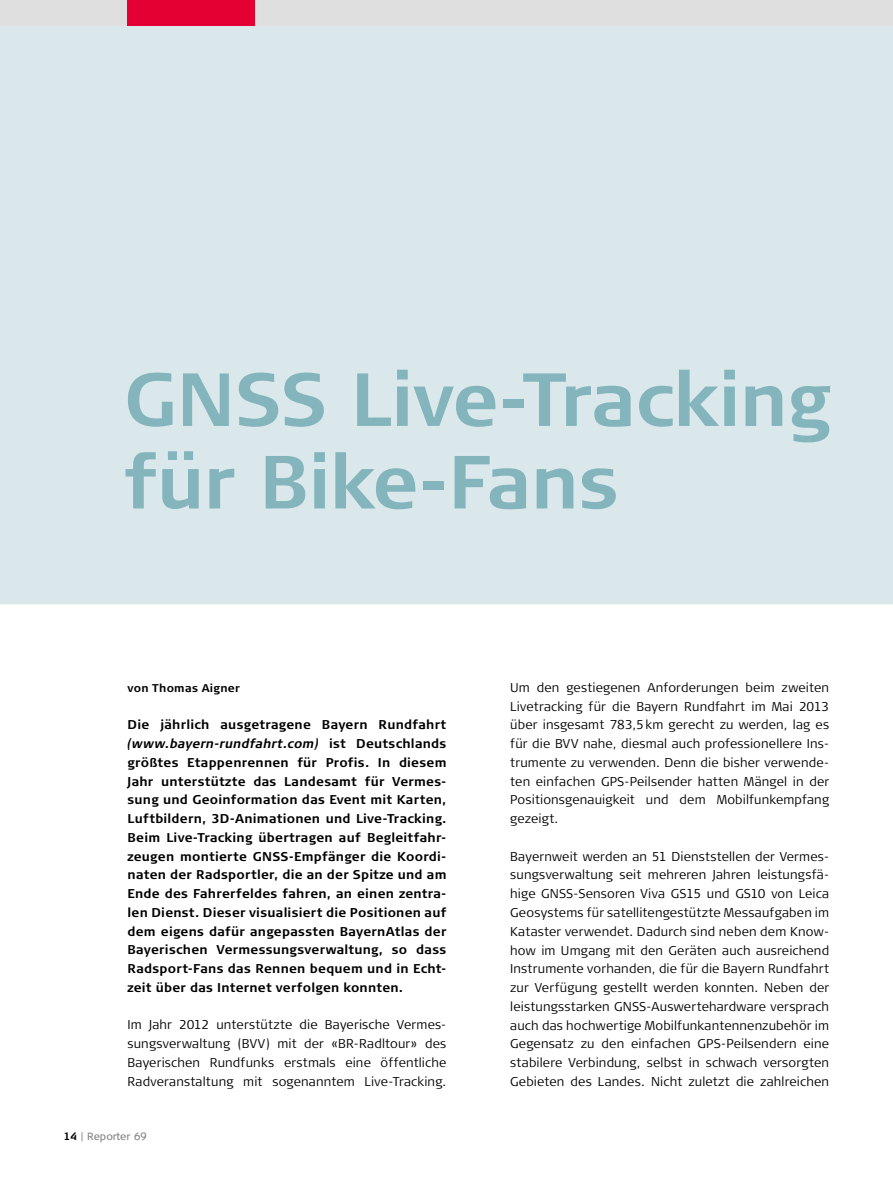
<style>
.page{position:relative;width:893px;height:1191px;background:#fff}
.page>*{position:absolute;margin:0;border:0;box-sizing:border-box;transform-origin:0 0}
.t1{font:700 75px/82.5px "Signa Column";letter-spacing:-.01em;color:#84b5bd}
.t2{font:300 12.75px/18.8px "Signa Column";letter-spacing:.015em;color:#000;text-align:justify}
.t3{font:700 12.75px/18.8px "Signa Column";letter-spacing:.02em;color:#000;text-align:justify}
.t4{font:700 11.25px "Signa Column";letter-spacing:.025em;color:#000}
.t5{font:10.5px "Signa Column";letter-spacing:-.005em;color:#868586}
.s1{font-style:italic}
.s2{font-weight:700;color:#000}
</style>
<div class="page">
<div style="left:0;top:26px;width:893px;height:578px;background:#dae8eb"></div>
<div style="left:0;top:0;width:893px;height:26px;background:#dfdfe0"></div>
<div style="left:128px;top:0;width:127px;height:26px;background:#e40032"></div>
<h1 class="t1" style="left:124px;top:358px;width:708px">GN SS Live-Tracking für Bike-Fans</h1>
<p class="t4" style="left:128px;top:681px;width:114px">von Thomas Aigner</p>
<p class="t3" style="left:128px;top:715px;width:320px">Die jährlich ausgetragene Bayern Rundfahrt <span class="s1">(www.bayern-rundfahrt.com)</span> ist Deutschlands größtes Etappenrennen für Profis. I n diesem Jahr unterstützte das Landesamt für Vermes&shy;sung und Geoinformation das Event mit Karten, Luftbildern, 3D-Animationen und Live-Tracking.<br>Beim Live-Tracking übertragen auf Begleitfahr&shy;zeugen montierte GNSS-Empfänger die Koordi&shy;naten der Radsportler, die an der Spitze und am Ende des Fahrerfeldes fahren, an einen zentra&shy;len Dienst. Dieser visualisiert die Positionen auf dem eigens dafür angepassten BayernAtlas der Bayerischen Vermessungsverwaltung, so dass Radsport-Fans das Rennen bequem und in Echt&shy;zeit über das I nternet verfolgen konnten.</p>
<p class="t2" style="left:128px;top:1015px;width:320px">Im Jahr 2012 unterstützte die Bayerische Vermes&shy;sungsverwaltung (BVV) mit der «BR-Radltour» des Bayerischen Rundfunks erstmals eine öffentliche Radveranstaltung mit sogenanntem Live-Tracking.</p>
<p class="t5" style="left:64px;top:1129px;width:85px"><span class="s2">14</span> | Reporter 69</p>
<p class="t2" style="left:510px;top:678px;width:320px">Um den gestiegenen Anforderungen beim zweiten Livetracking für die Bayern Rundfahrt im Mai 2013 über insgesamt 783,5km gerecht zu werden, lag es für die BVV nahe, diesmal auch professionellere Ins&shy;trumente zu verwenden. Denn die bisher verwende&shy;ten einfachen GPS-Peilsender hatten Mängel in der Positionsgenauigkeit und dem Mobilfunkempfang gezeigt.</p>
<p class="t2" style="left:510px;top:847px;width:320px">Bayernweit werden an 51 Dienststellen der Vermes&shy;sungsverwaltung seit mehreren Jahren leistungsfä&shy;hige GNSS-Sensoren Viva GS15 und GS10 von Leica Geosystems für satellitengestützte Messaufgaben im Kataster verwendet. Dadurch sind neben dem Know&shy;how im Umgang mit den Geräten auch ausreichend Instrumente vorhanden, die für die Bayern Rundfahrt zur Verfügung gestellt werden konnten. Neben der leistungsstarken GNSS-Auswertehardware versprach auch das hochwertige Mobilfunkantennenzubehör im Gegensatz zu den einfachen GPS-Peilsendern eine stabilere Verbindung, selbst in schwach versorgten Gebieten des Landes. Nicht zuletzt die zahlreichen</p>
</div>
